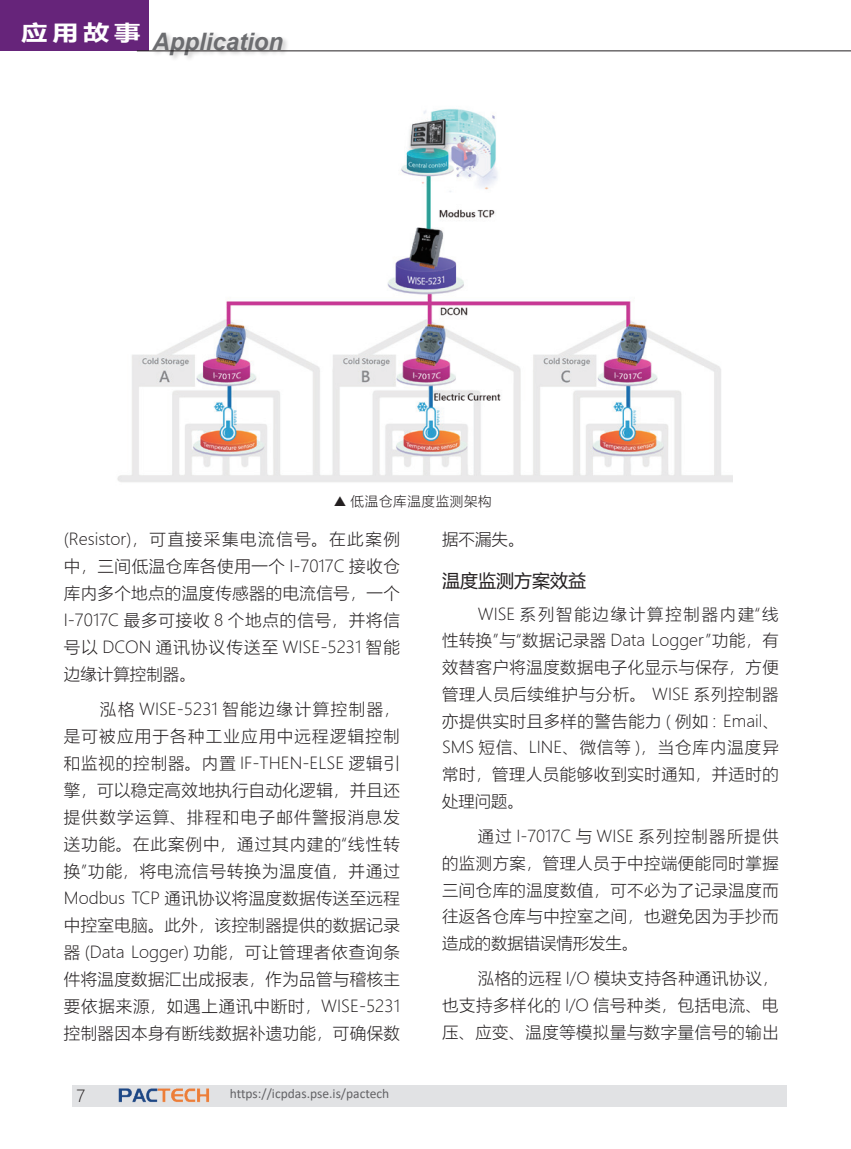
<style>
.page{position:relative;width:851px;height:1149px;background:#fff}
.page>*{position:absolute;margin:0;border:0;box-sizing:border-box;transform-origin:0 0}
.t1{font:italic 700 24px "Arial";color:#6c6d70}
.t2{font:18px "Microsoft Ya Hei";color:#231f20}
.t3{font:300 16.5px/27px "Microsoft Ya Hei";letter-spacing:.02em;color:#231f20;text-align:justify}
.t4{font:300 16.35px/26.7px "Microsoft Ya Hei";letter-spacing:.035em;color:#231f20;text-align:justify}
.t5{font:13.5px "Calibri";color:#636366}
.t6{font:300 13.5px "Microsoft Ya Hei";letter-spacing:.05em;color:#231f20}
</style>
<div class="page">
<div style="left:0;top:0;width:149px;height:51px;background:#66247a"></div>
<div style="left:151px;top:31px;width:139px;height:31px;background:#231f20;opacity:.25"></div>
<hr style="left:137px;top:51px;width:713px;height:1px;background:#231f20">
<div style="left:72px;top:1084px;width:715px;height:22px;background:#e1e2e4"></div>
<img style="left:118px;top:1088px;width:92px;height:15px">
<img style="left:117px;top:109px;width:615px;height:373px">
<h1 class="t1" style="left:21px;top:25px;width:263px"><sup>应用故事</sup> Application</h1>
<p class="t6" style="left:350px;top:492px;width:143px">低温仓库温度监测架构</p>
<p class="t3" style="left:64px;top:524px;width:337px">(Resistor)，可直接采集电流信号。在此案例中，三间低温仓库各使用一个 I-7017C 接收仓库内多个地点的温度传感器的电流信号，一个I-7017C 最多可接收 8 个地点的信号，并将信号以 DCON 通讯协议传送至 WISE-5231 智能边缘计算控制器。</p>
<p class="t3" style="left:64px;top:695px;width:337px;text-indent:36px">泓格 WISE-5231 智能边缘计算控制器，是可被应用于各种工业应用中远程逻辑控制和监视的控制器。内置 IF-THEN-ELSE 逻辑引擎，可以稳定高效地执行自动化逻辑，并且还提供数学运算、排程和电子邮件警报消息发送功能。在此案例中，通过其内建的“线性转换”功能，将电流信号转换为温度值，并通过Modbus TCP 通讯协议将温度数据传送至远程中控室电脑。此外，该控制器提供的数据记录器 (Data Logger) 功能，可让管理者依查询条件将温度数据汇出成报表，作为品管与稽核主要依据来源，如遇上通讯中断时，WISE-5231控制器因本身有断线数据补遗功能，可确保数</p>
<p class="t3" style="left:77px;top:1081px;width:10px">7</p>
<p class="t5" style="left:230px;top:1084px;width:161px">https://icpdas.pse.is/pactech</p>
<p class="t3" style="left:442px;top:524px;width:84px">据不漏失。</p>
<p class="t2" style="left:442px;top:568px;width:145px">温度监测方案效益</p>
<p class="t4" style="left:442px;top:599px;width:338px;text-indent:36px">WISE 系列智能边缘计算控制器内建“线性转换”与“数据记录器 Data Logger”功能，有效替客户将温度数据电子化显示与保存，方便管理人员后续维护与分析。 WISE 系列控制器亦提供实时且多样的警告能力 ( 例如 : Email、SMS 短信、LINE、微信等 )，当仓库内温度异常时，管理人员能够收到实时通知，并适时的处理问题。</p>
<p class="t4" style="left:442px;top:822px;width:338px;text-indent:36px">通过 I-7017C 与 WISE 系列控制器所提供的监测方案，管理人员于中控端便能同时掌握三间仓库的温度数值，可不必为了记录温度而往返各仓库与中控室之间，也避免因为手抄而造成的数据错误情形发生。</p>
<p class="t4" style="left:442px;top:964px;width:338px;text-indent:36px">泓格的远程 I/O 模块支持各种通讯协议，也支持多样化的 I/O 信号种类，包括电流、电压、应变、温度等模拟量与数字量信号的输出</p>
</div>
